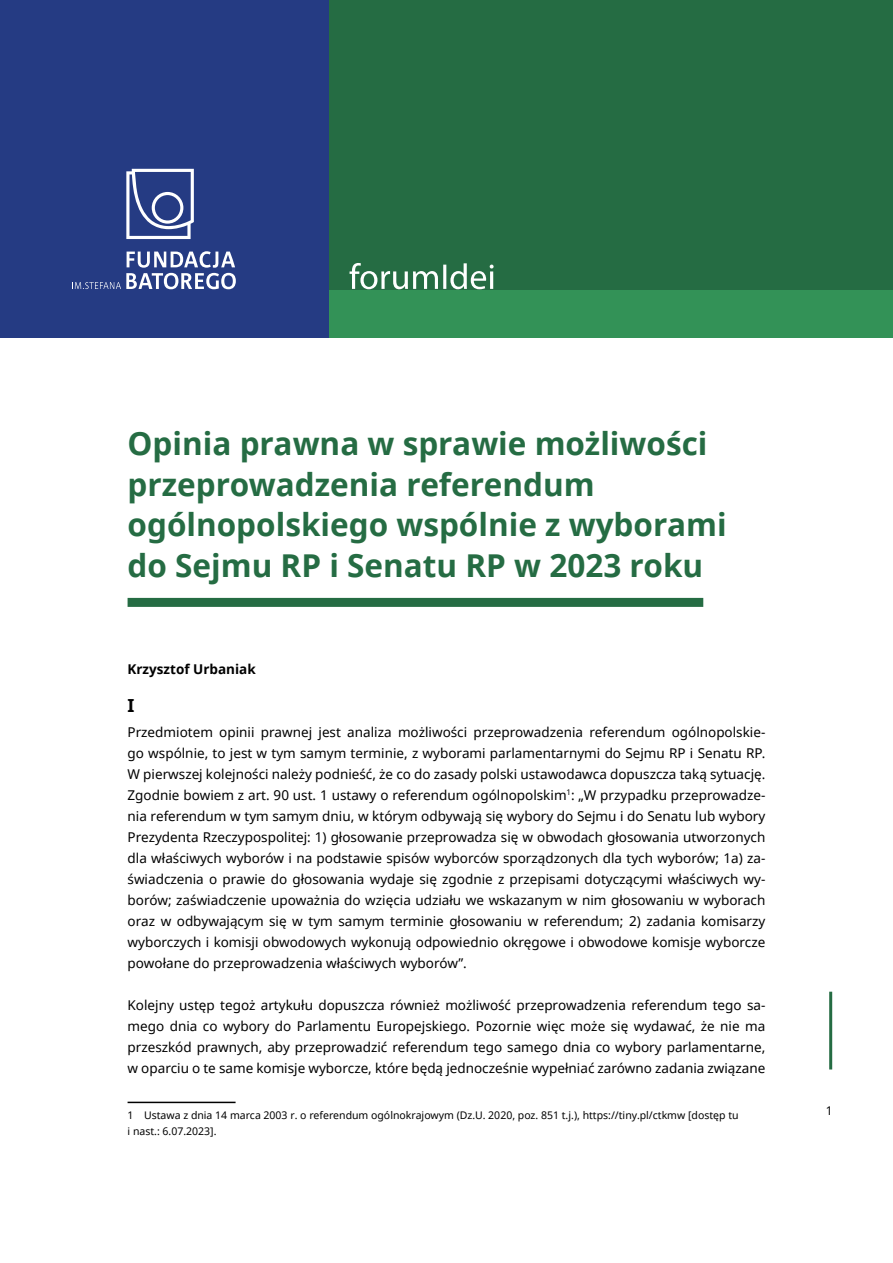
<style>
.page{position:relative;width:893px;height:1263px;background:#fff}
.page>*{position:absolute;margin:0;border:0;box-sizing:border-box;transform-origin:0 0}
.tytuł_główny{font:700 31.5px/40.5px "Noto Sans";color:#256c43}
.NAGŁÓWEK_2{font:700 18px "Noto Sans";color:#000}
.BODY{font:13.5px/21px "Noto Sans";color:#000;text-align:justify}
.BODY-2{font:700 13.5px "Noto Sans";color:#000}
.PAGINA{font:12px "Noto Sans";color:#000}
.PRZYPIS{font:10.5px/16.5px "Noto Sans";color:#000}
</style>
<div class="page">
<hr style="left:829px;top:992px;width:3px;height:77px;background:#256c43">
<div style="left:0;top:195px;width:893px;height:143px;background:#339257"></div>
<div style="left:0;top:0;width:893px;height:289px;background:#256c43"></div>
<div style="left:128px;top:598px;width:575px;height:9px;background:#256c43"></div>
<hr style="left:128px;top:1102px;width:108px;height:1px;background:#000">
<div style="left:0;top:0;width:328px;height:338px;background:#253b83"></div>
<svg style="left:72px;top:251px;width:164px;height:38px"></svg>
<svg style="left:126px;top:169px;width:68px;height:70px"></svg>
<svg style="left:350px;top:263px;width:144px;height:26px"></svg>
<p class="tytuł_główny" style="left:128px;top:423px;width:601px">Opinia prawna w sprawie możliwości przeprowadzenia referendum ogólnopolskiego wspólnie z wyborami do Sejmu RP i Senatu RP w 2023 roku</p>
<p class="BODY-2" style="left:128px;top:659px;width:130px">Krzysztof Urbaniak</p>
<p class="NAGŁÓWEK_2" style="left:128px;top:693px;width:9px">I</p>
<p class="BODY" style="left:128px;top:721px;width:639px">Przedmiotem opinii prawnej jest analiza możliwości przeprowadzenia referendum ogólnopolskie&shy;go wspólnie, to jest w tym samym terminie, z wyborami parlamentarnymi do Sejmu RP i Senatu RP.<br>W pierwszej kolejności należy podnieść, że co do zasady polski ustawodawca dopuszcza taką sytuację.<br>Zgodnie bowiem z art. 90 ust. 1 ustawy o referendum ogólnopolskim<sup>1</sup>: „W przypadku przeprowadze&shy;nia referendum w tym samym dniu, w którym odbywają się wybory do Sejmu i do Senatu lub wybory Prezydenta Rzeczypospolitej: 1) głosowanie przeprowadza się w obwodach głosowania utworzonych dla właściwych wyborów i na podstawie spisów wyborców sporządzonych dla tych wyborów; 1a) za&shy;świadczenia o prawie do głosowania wydaje się zgodnie z przepisami dotyczącymi właściwych wy&shy;borów; zaświadczenie upoważnia do wzięcia udziału we wskazanym w nim głosowaniu w wyborach oraz w odbywającym się w tym samym terminie głosowaniu w referendum; 2) zadania komisarzy wyborczych i komisji obwodowych wykonują odpowiednio okręgowe i obwodowe komisje wyborcze powołane do przeprowadzenia właściwych wyborów”.</p>
<p class="BODY" style="left:128px;top:994px;width:639px">Kolejny ustęp tegoż artykułu dopuszcza również możliwość przeprowadzenia referendum tego sa&shy;mego dnia co wybory do Parlamentu Europejskiego. Pozornie więc może się wydawać, że nie ma przeszkód prawnych, aby przeprowadzić referendum tego samego dnia co wybory parlamentarne, w oparciu o te same komisje wyborcze, które będą jednocześnie wypełniać zarówno zadania związane</p>
<p class="PRZYPIS" style="left:128px;top:1106px;width:612px">1 Ustawa z dnia 14 marca 2003 r. o referendum ogólnokrajowym (Dz.U. 2020, poz. 851 t.j.), https://tiny.pl/ctkmw [dostęp tu i nast.: 6.07.2023].</p>
<p class="PAGINA" style="left:826px;top:1102px;width:8px">1</p>
</div>
